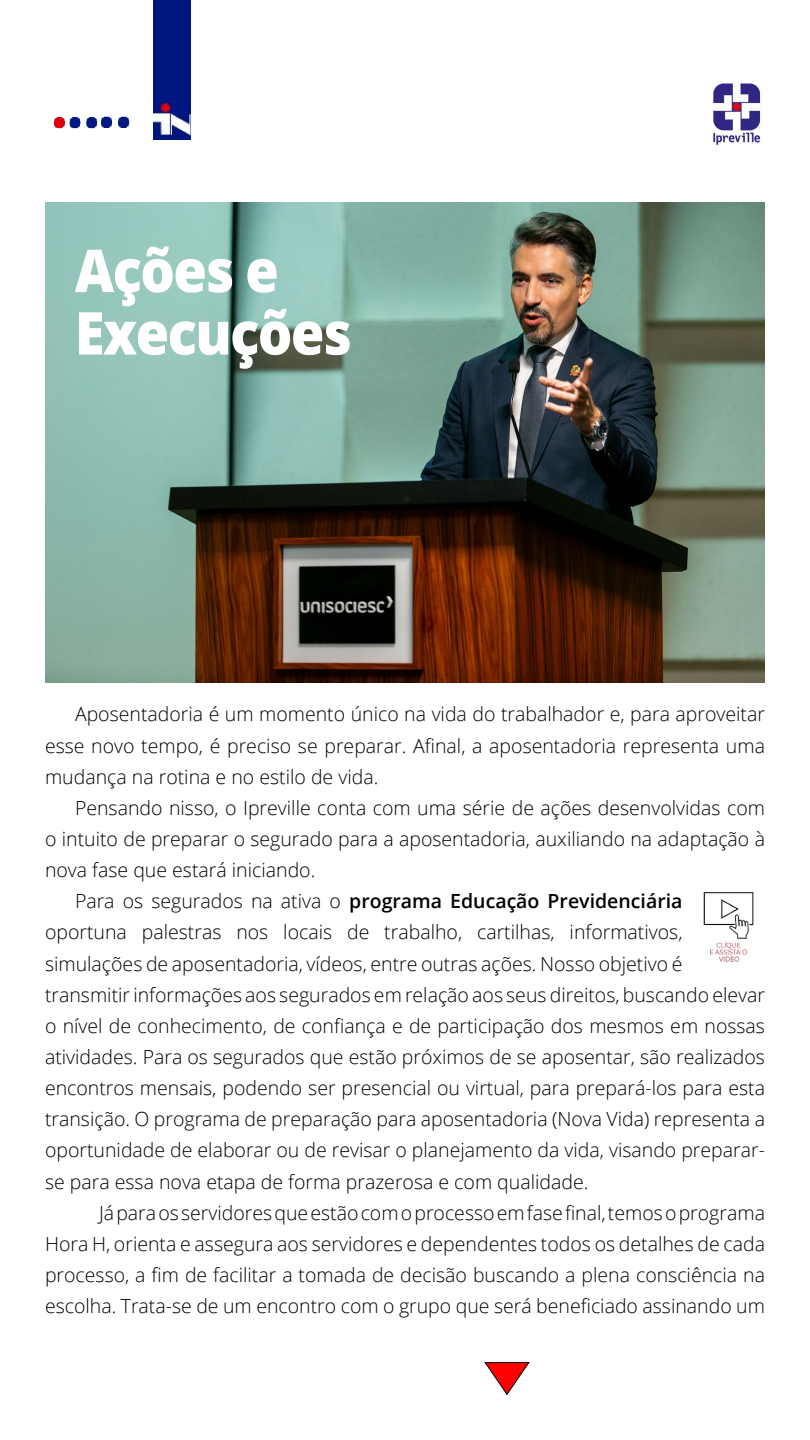
<style>
.page{position:relative;width:810px;height:1440px;background:#fff}
.page>*{position:absolute;margin:0;border:0;box-sizing:border-box;transform-origin:0 0}
.t1{font:800 59.1px/62.5px "Open Sans";letter-spacing:-.03em;color:#fff;scale:.92 1}
.t2{font:300 19.5px/31.1px "Open Sans";color:#000;text-align:justify}
.t3{font:600 19.5px "Open Sans";color:#000}
.s1{font-weight:300}
</style>
<div class="page">
<img style="left:54px;top:117px;width:44px;height:12px">
<img style="left:101px;top:116px;width:29px;height:12px">
<img style="left:154px;top:0;width:37px;height:140px">
<img style="left:713px;top:83px;width:48px;height:62px">
<img style="left:45px;top:203px;width:720px;height:480px">
<svg style="left:484px;top:1362px;width:46px;height:33px"></svg>
<img style="left:703px;top:892px;width:51px;height:70px">
<h1 class="t1" style="left:75px;top:236px;width:303px">Ações e<br>Execuções</h1>
<p class="t2" style="left:45px;top:698px;width:722px;text-indent:30px">Aposentadoria é um momento único na vida do trabalhador e, para aproveitar esse novo tempo, é preciso se preparar. Afinal, a aposentadoria representa uma mudança na rotina e no estilo de vida.</p>
<p class="t2" style="left:75px;top:792px;width:692px">Pensando nisso, o Ipreville conta com uma série de ações desenvolvidas com</p>
<p class="t2" style="left:45px;top:823px;width:722px">o intuito de preparar o segurado para a aposentadoria, auxiliando na adaptação à</p>
<p class="t2" style="left:45px;top:854px;width:272px">nova fase que estará iniciando.</p>
<p class="t3" style="left:75px;top:888px;width:609px"><span class="s1">Para os segurados na ativa o</span> programa Educação Previdenciária</p>
<p class="t2" style="left:45px;top:916px;width:639px">oportuna palestras nos locais de trabalho, cartilhas, informativos,</p>
<p class="t2" style="left:45px;top:947px;width:639px">simulações de aposentadoria, vídeos, entre outras ações. Nosso objetivo é</p>
<p class="t2" style="left:45px;top:979px;width:722px">transmitir informações aos segurados em relação aos seus direitos, buscando elevar</p>
<p class="t2" style="left:45px;top:1010px;width:722px">o nível de conhecimento, de confiança e de participação dos mesmos em nossas</p>
<p class="t2" style="left:45px;top:1041px;width:722px">atividades. Para os segurados que estão próximos de se aposentar, são realizados</p>
<p class="t2" style="left:45px;top:1072px;width:722px">encontros mensais, podendo ser presencial ou virtual, para prepará-los para esta</p>
<p class="t2" style="left:45px;top:1103px;width:722px">transição. O programa de preparação para aposentadoria (Nova Vida) representa a</p>
<p class="t2" style="left:45px;top:1134px;width:721px">oportunidade de elaborar ou de revisar o planejamento da vida, visando preparar-</p>
<p class="t2" style="left:45px;top:1165px;width:545px">se para essa nova etapa de forma prazerosa e com qualidade.</p>
<p class="t2" style="left:99px;top:1197px;width:668px">Já para os servidores que estão com o processo em fase final, temos o programa</p>
<p class="t2" style="left:45px;top:1228px;width:722px">Hora H, orienta e assegura aos servidores e dependentes todos os detalhes de cada</p>
<p class="t2" style="left:45px;top:1259px;width:722px">processo, a fim de facilitar a tomada de decisão buscando a plena consciência na</p>
<p class="t2" style="left:45px;top:1290px;width:722px">escolha. Trata-se de um encontro com o grupo que será beneficiado assinando um</p>
</div>
